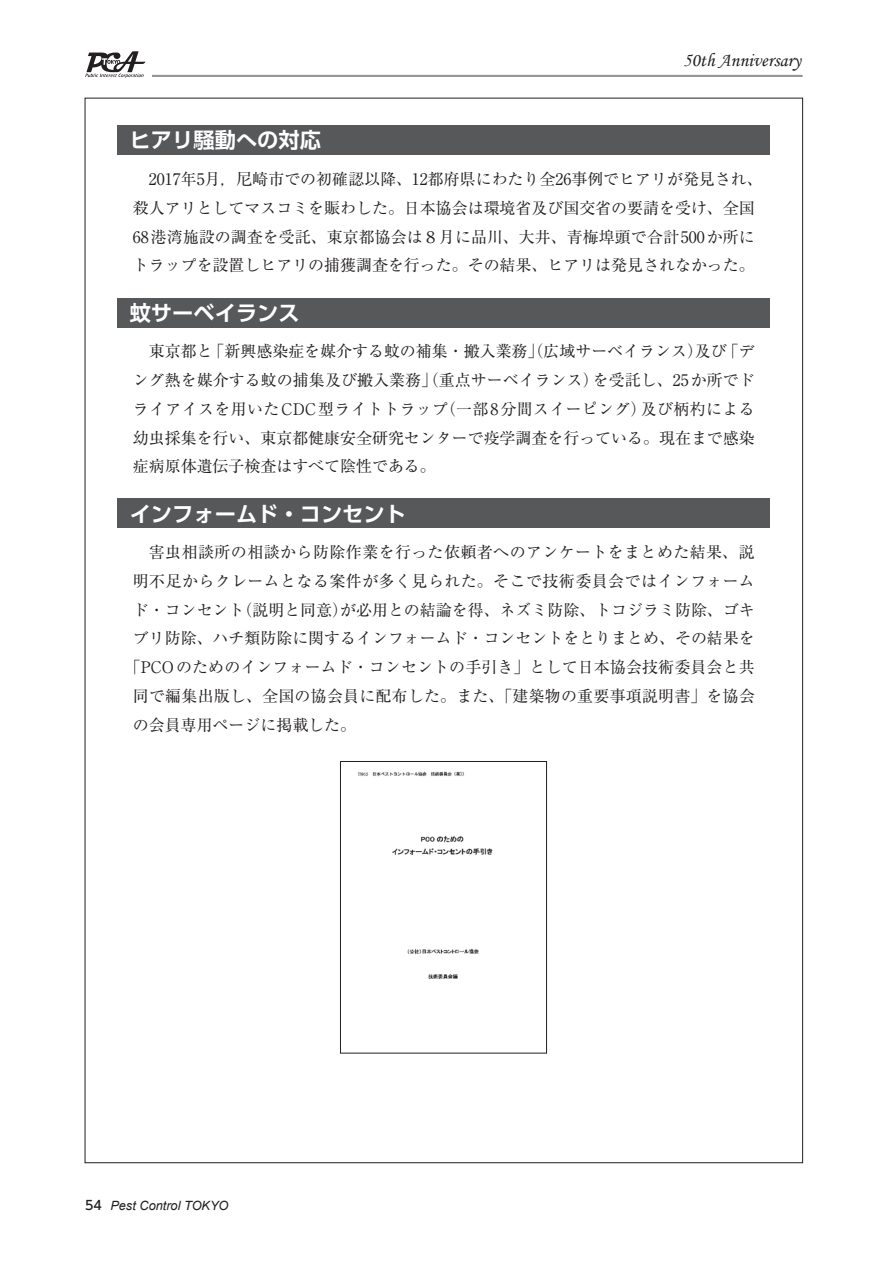
<style>
.page{position:relative;width:893px;height:1263px;background:#fff}
.page>*{position:absolute;margin:0;border:0;box-sizing:border-box;transform-origin:0 0}
.t1{font:700 21.3px "UD Shin Go Pro De";color:#fff}
.t2{font:19.2px "Monotype Corsiva";color:#231f20}
.t3{font:15.9px/28.7px "Ryumin Pro";color:#231f20}
.t4{font:15.9px "Ryumin Pro";letter-spacing:.03em;color:#231f20}
.t5{font:italic 12.75px "Arial";color:#231f20}
.s1{font-family:"UD Shin Go Pro";font-weight:500;font-style:normal}
</style>
<div class="page">
<svg style="left:85px;top:51px;width:60px;height:27px"></svg>
<hr style="left:152px;top:75px;width:651px;height:2px;background:#939598">
<div style="left:117px;top:125px;width:653px;height:30px;background:#57585a"></div>
<div style="left:117px;top:298px;width:653px;height:29px;background:#57585a"></div>
<div style="left:117px;top:499px;width:653px;height:29px;background:#57585a"></div>
<img style="left:358px;top:771px;width:135px;height:208px">
<div style="left:340px;top:761px;width:207px;height:292px;border:1px solid #231f20"></div>
<p class="t2" style="left:683px;top:49px;width:119px">50th Anniversary</p>
<h1 class="t1" style="left:130px;top:123px;width:193px">ヒアリ騒動への対応</h1>
<p class="t3" style="left:133px;top:164px;width:631px;text-indent:16px">2017年5月，尼崎市での初確認以降、12都府県にわたり全26事例でヒアリが発見され、殺人アリとしてマスコミを賑わした。日本協会は環境省及び国交省の要請を受け、全国68港湾施設の調査を受託、東京都協会は８月に品川、大井、青梅埠頭で合計500か所にトラップを設置しヒアリの捕獲調査を行った。その結果、ヒアリは発見されなかった。</p>
<h1 class="t1" style="left:130px;top:295px;width:172px">蚊サーベイランス</h1>
<p class="t3" style="left:133px;top:336px;width:623px;text-align:justify;text-indent:16px">東京都と「新興感染症を媒介する蚊の補集・搬入業務」（広域サーベイランス）及び「デング熱を媒介する蚊の捕集及び搬入業務」（重点サーベイランス）を受託し、25か所でドライアイスを用いたCDC型ライトトラップ（一部8分間スイーピング）及び柄杓による幼虫採集を行い、東京都健康安全研究センターで疫学調査を行っている。現在まで感染症病原体遺伝子検査はすべて陰性である。</p>
<h1 class="t1" style="left:130px;top:496px;width:278px">インフォームド・コンセント</h1>
<p class="t4" style="left:149px;top:540px;width:607px">害虫相談所の相談から防除作業を行った依頼者へのアンケートをまとめた結果、説</p>
<p class="t4" style="left:133px;top:569px;width:623px">明不足からクレームとなる案件が多く見られた。そこで技術委員会ではインフォーム</p>
<p class="t3" style="left:133px;top:594px;width:623px">ド・コンセント（説明と同意）が必用との結論を得、ネズミ防除、トコジラミ防除、ゴキ</p>
<p class="t3" style="left:133px;top:623px;width:623px">ブリ防除、ハチ類防除に関するインフォームド・コンセントをとりまとめ、その結果を</p>
<p class="t3" style="left:125px;top:652px;width:631px">「PCOのためのインフォームド・コンセントの手引き」として日本協会技術委員会と共</p>
<p class="t3" style="left:133px;top:680px;width:624px">同で編集出版し、全国の協会員に配布した。また、「建築物の重要事項説明書」を協会</p>
<p class="t3" style="left:133px;top:709px;width:225px">の会員専用ページに掲載した。</p>
<p class="t5" style="left:85px;top:1198px;width:145px"><span class="s1">54</span> Pest Control TOKYO</p>
</div>
